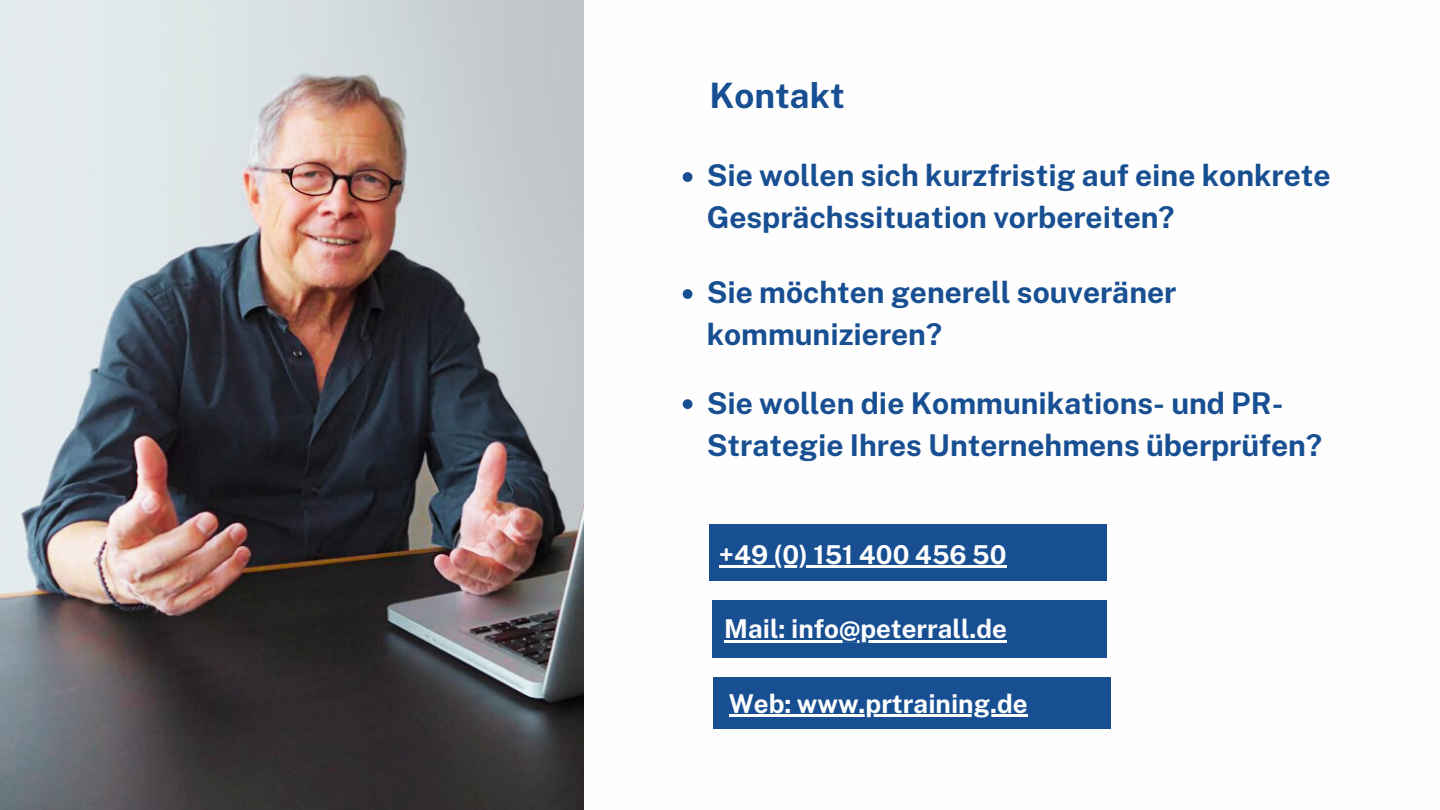
<style>
.page{position:relative;width:1440px;height:810px;background:#fff}
.page>*{position:absolute;margin:0;border:0;box-sizing:border-box;transform-origin:0 0}
.t1{font:700 35px "Public Sans";color:#184f92}
.t2{font:700 30px/42px "Public Sans";color:#184f92}
.t3{font:700 26px "Public Sans";color:#fdfefd}
</style>
<div class="page">
<img style="left:0;top:0;width:583px;height:810px">
<svg style="left:683px;top:172px;width:9px;height:10px"></svg>
<svg style="left:683px;top:289px;width:9px;height:10px"></svg>
<svg style="left:683px;top:399px;width:9px;height:10px"></svg>
<div style="left:709px;top:525px;width:397px;height:56px;background:#184f92"></div>
<hr style="left:719px;top:565px;width:288px;height:3px;background:#fdfefd">
<div style="left:712px;top:601px;width:394px;height:57px;background:#184f92"></div>
<div style="left:713px;top:677px;width:397px;height:52px;background:#184f92"></div>
<hr style="left:729px;top:714px;width:299px;height:2px;background:#fdfefd">
<hr style="left:724px;top:640px;width:283px;height:2px;background:#fdfefd">
<h2 class="t1" style="left:709px;top:75px;width:137px">Kontakt</h2>
<h1 class="t2" style="left:707px;top:155px;width:625px">Sie wollen sich kurzfristig auf eine konkrete<br>Gesprächssituation vorbereiten?</h1>
<h2 class="t2" style="left:707px;top:272px;width:471px">Sie möchten generell souveräner kommunizieren?</h2>
<h2 class="t2" style="left:707px;top:382px;width:617px">Sie wollen die Kommunikations- und PR-<br>Strategie Ihres Unternehmens überprüfen?</h2>
<p class="t3" style="left:719px;top:539px;width:289px">+49 (0) 151 400 456 50</p>
<p class="t3" style="left:724px;top:614px;width:284px">Mail: info@peterrall.de</p>
<p class="t3" style="left:729px;top:688px;width:300px">Web: www.prtraining.de</p>
</div>
